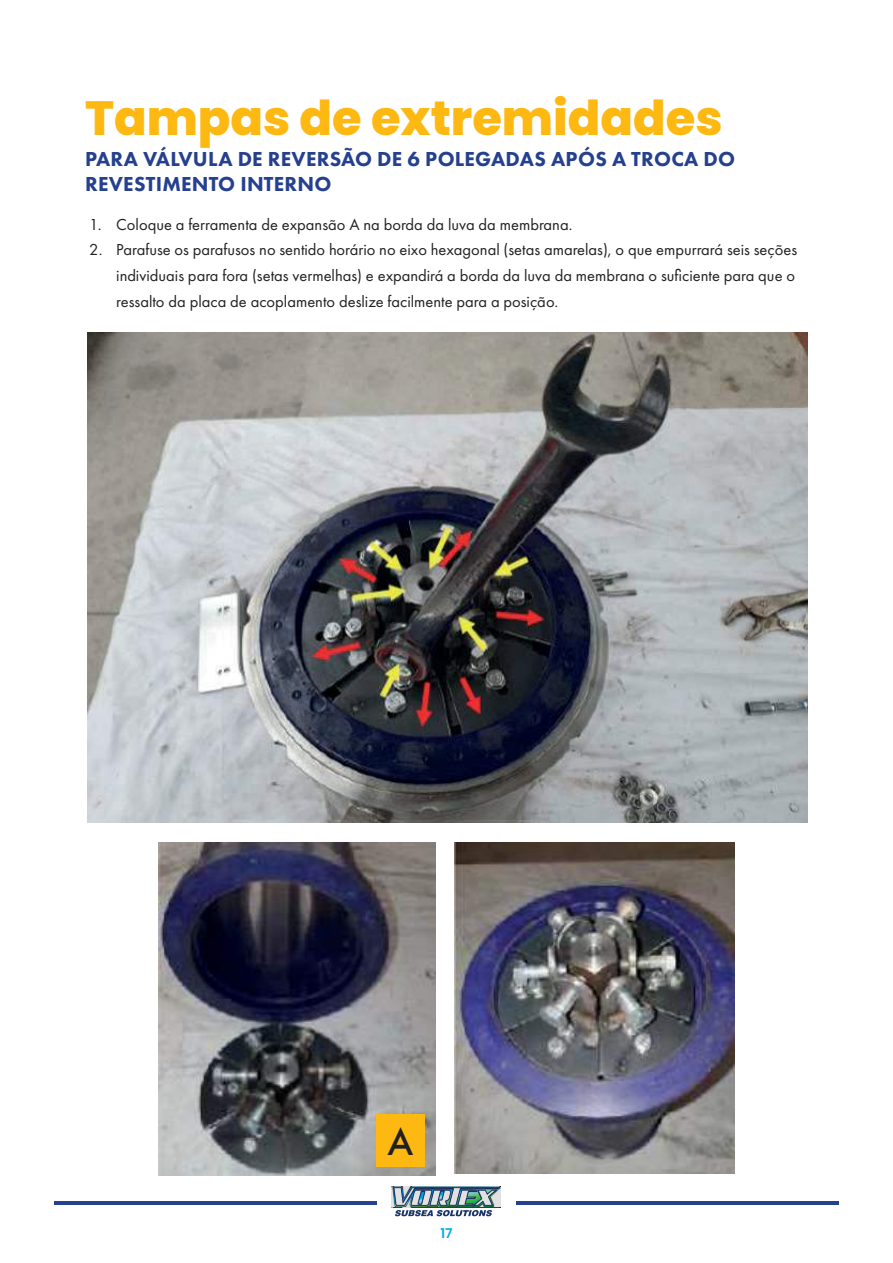
<style>
.page{position:relative;width:893px;height:1263px;background:#fff}
.page>*{position:absolute;margin:0;border:0;box-sizing:border-box;transform-origin:0 0}
.t1{font:800 48px "Poppins";color:#fdb812}
.t2{font:500 39.45px "Futura PT";color:#221f1f}
.t3{font:800 21px/25.8px "Futura PT";letter-spacing:.01em;color:#24408e}
.t4{font:16.5px/25.8px "Futura PT";color:#221f1f}
.t5{font:600 13.5px "Poppins";color:#00adef}
</style>
<div class="page">
<img style="left:392px;top:1186px;width:109px;height:30px">
<hr style="left:54px;top:1201px;width:322px;height:3px;background:#24408e">
<hr style="left:517px;top:1201px;width:322px;height:3px;background:#24408e">
<img style="left:87px;top:333px;width:720px;height:490px">
<img style="left:158px;top:842px;width:277px;height:333px">
<img style="left:455px;top:842px;width:280px;height:332px">
<div style="left:376px;top:1114px;width:49px;height:52px;background:#fdb812"></div>
<h1 class="t1" style="left:85px;top:88px;width:639px">Tampas de extremidades</h1>
<p class="t3" style="left:85px;top:146px;width:652px">PARA VÁLVULA DE REVERSÃO DE 6 POLEGADAS APÓS A TROCA DO<br>REVESTIMENTO INTERNO</p>
<p class="t4" style="left:89px;top:212px;width:485px">1. Coloque a ferramenta de expansão A na borda da luva da membrana.</p>
<p class="t4" style="left:116px;top:237px;width:682px;text-indent:-27px">2. Parafuse os parafusos no sentido horário no eixo hexagonal (setas amarelas), o que empurrará seis seções individuais para fora (setas vermelhas) e expandirá a borda da luva da membrana o suficiente para que o ressalto da placa de acoplamento deslize facilmente para a posição.</p>
<h2 class="t2" style="left:388px;top:1120px;width:27px">A</h2>
<p class="t5" style="left:440px;top:1225px;width:14px">17</p>
</div>
